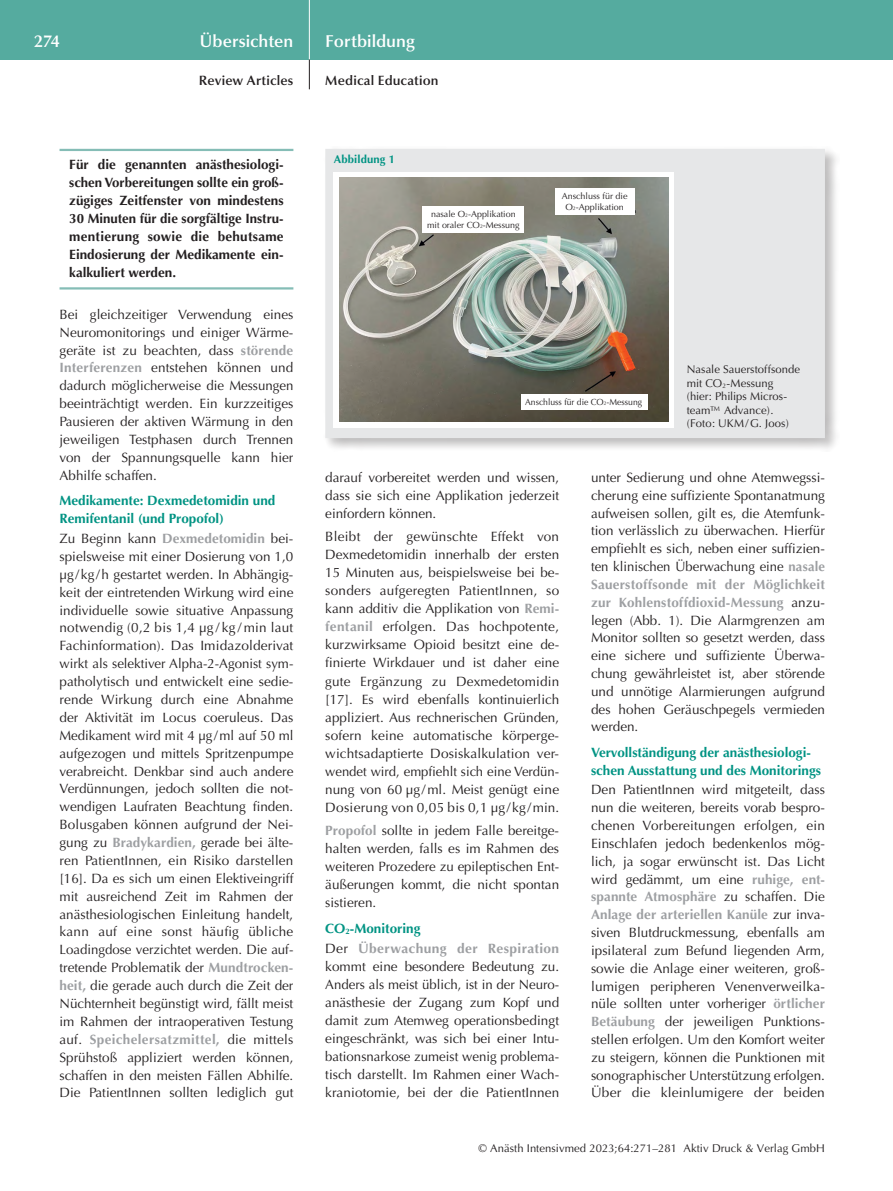
<style>
.page{position:relative;width:893px;height:1191px;background:#fff}
.page>*{position:absolute;margin:0;border:0;box-sizing:border-box;transform-origin:0 0}
.t1{font:600 17.25px "Optima";color:#fff}
.t2{font:13.5px/17.9px "Optima";color:#231f20;text-align:justify}
.t3{font:700 13.5px/17.9px "Optima";color:#231f20;text-align:justify}
.t4{font:700 13.5px/17.5px "Optima";color:#009383}
.t5{font:700 13.5px/20.1px "Optima";letter-spacing:.02em;color:#9d9fa2}
.t6{font:600 13.5px "Optima";letter-spacing:.01em;color:#231f20}
.t7{font:11.25px/13.5px "Optima";letter-spacing:.005em;color:#231f20}
.t8{font:700 11.25px "Optima";letter-spacing:.015em;color:#009383}
.t9{font:8.85px/10.4px "Optima";color:#231f20;text-align:center}
.s1{font-weight:700;color:#9d9fa2}
.s2{font-size:5.25px}
.s3{font-size:6.6px}
.s4{color:#009383}
.s5{font-weight:400;color:#231f20}
</style>
<div class="page">
<div style="left:0;top:0;width:893px;height:60px;background:#55ab9f"></div>
<hr style="left:309px;top:0;width:1px;height:60px;background:#fff">
<svg style="left:309px;top:60px;width:1px;height:29px"></svg>
<hr style="left:60px;top:149px;width:233px;height:2px;background:#85bdb6">
<hr style="left:60px;top:287px;width:233px;height:2px;background:#85bdb6">
<div style="left:323px;top:146px;width:516px;height:306px;background:#231f20;opacity:.3"></div>
<div style="left:325px;top:149px;width:500px;height:289px;background:#e6e7e8"></div>
<div style="left:334px;top:172px;width:340px;height:255px;background:#fff"></div>
<img style="left:340px;top:177px;width:328px;height:244px">
<div style="left:423px;top:206px;width:101px;height:27px;background:#fff"></div>
<div style="left:555px;top:189px;width:80px;height:26px;background:#fff"></div>
<div style="left:521px;top:394px;width:126px;height:16px;background:#fff"></div>
<p class="t1" style="left:34px;top:31px;width:27px">274</p>
<p class="t1" style="left:200px;top:31px;width:95px">Übersichten</p>
<p class="t1" style="left:325px;top:31px;width:91px">Fortbildung</p>
<p class="t6" style="left:199px;top:73px;width:96px">Review Articles</p>
<p class="t6" style="left:325px;top:73px;width:115px">Medical Education</p>
<p class="t3" style="left:69px;top:156px;width:216px">Für die genannten anästhesiologi&shy;schen Vorbereitungen sollte ein groß&shy;zügiges Zeitfenster von mindestens 30 Minuten für die sorgfältige Instru&shy;mentierung sowie die behutsame Eindosierung der Medikamente ein&shy;kalkuliert werden.</p>
<p class="t2" style="left:60px;top:305px;width:235px">Bei gleichzeitiger Verwendung eines Neuromonitorings und einiger Wärme&shy;geräte ist zu beachten, dass <span class="s1">störende Interferenzen</span> entstehen können und dadurch möglicherweise die Messungen beeinträchtigt werden. Ein kurzzeitiges Pausieren der aktiven Wärmung in den jeweiligen Testphasen durch Trennen von der Spannungsquelle kann hier Abhilfe schaffen.</p>
<p class="t4" style="left:60px;top:492px;width:217px">Medikamente: Dexmedetomidin und<br>Remifentanil (und Propofol)</p>
<p class="t2" style="left:60px;top:529px;width:235px;text-align:left">Zu Beginn kann <span class="s1">Dexmedetomidin</span> bei&shy;spielsweise mit einer Dosierung von 1,0 µg / kg/h gestartet werden. In Abhängig&shy;keit der eintretenden Wirkung wird eine individuelle sowie situative Anpassung notwendig (0,2 bis 1,4 µg / kg / min laut Fachinformation). Das Imidazolderivat wirkt als selektiver Alpha-2-Agonist sym-- patholytisch und entwickelt eine sedie&shy;rende Wirkung durch eine Abnahme der Aktivität im Locus coeruleus. Das Medikament wird mit 4 µg /ml auf 50 ml aufgezogen und mittels Spritzenpumpe verabreicht. Denkbar sind auch andere Verdünnungen, jedoch sollten die not-- wendigen Laufraten Beachtung finden.<br>Bolusgaben können aufgrund der Nei&shy;gung zu <span class="s1">Bradykardien,</span> gerade bei älte&shy;ren PatientInnen, ein Risiko darstellen [16]. Da es sich um einen Elektiveingriff mit ausreichend Zeit im Rahmen der anästhesiologischen Einleitung handelt, kann auf eine sonst häufig übliche Loadingdose verzichtet werden. Die auf&shy;tretende Problematik der <span class="s1">Mundtrocken&shy;heit,</span> die gerade auch durch die Zeit der Nüchternheit begünstigt wird, fällt meist im Rahmen der intraoperativen Testung auf. <span class="s1">Speichelersatzmittel,</span> die mittels Sprühstoß appliziert werden können, schaffen in den meisten Fällen Abhilfe.<br>Die PatientInnen sollten lediglich gut</p>
<p class="t8" style="left:334px;top:153px;width:63px">Abbildung 1</p>
<p class="t9" style="left:427px;top:209px;width:94px">nasale O<span class="s2">2</span>-Appli kation mit oraler CO<span class="s2">2</span>-Messung</p>
<p class="t9" style="left:562px;top:191px;width:67px">Anschluss für die<br>O<span class="s2">2</span>-Appli kation</p>
<p class="t9" style="left:525px;top:397px;width:118px">Anschluss für die CO<span class="s2">2</span>-Messung</p>
<p class="t7" style="left:687px;top:363px;width:115px">Nasale Sauerstoffsonde mit CO<span class="s3">2</span>-Messung (hier: Philips Micros&shy;team™ Advance). (Foto: UKM/G. Joos)</p>
<p class="t2" style="left:325px;top:468px;width:235px">darauf vorbereitet werden und wissen, dass sie sich eine Applikation jederzeit einfordern können.</p>
<p class="t2" style="left:325px;top:528px;width:235px;text-align:left">Bleibt der gewünschte Effekt von Dexmedetomidin innerhalb der ersten 15 Minuten aus, beispielsweise bei be-- sonders aufgeregten PatientInnen, so kann additiv die Applikation von <span class="s1">Remi&shy;fentanil</span> erfolgen. Das hochpotente, kurzwirksame Opioid besitzt eine de-- finierte Wirkdauer und ist daher eine gute Ergänzung zu Dexmedetomidin [17]. Es wird ebenfalls kontinuierlich appliziert. Aus rechnerischen Gründen, sofern keine automatische körperge&shy;wichtsadaptierte Dosiskalkulation ver-- wendet wird, empfiehlt sich eine Verdün-- nung von 60 µg /ml. Meist genügt eine Dosierung von 0,05 bis 0,1 µg/kg/min.</p>
<p class="t2" style="left:325px;top:821px;width:235px;text-align:left"><span class="s1">Propofol</span> sollte in jedem Falle bereitge&shy;halten werden, falls es im Rahmen des weiteren Prozedere zu epileptischen Ent-- äußerungen kommt, die nicht spontan sistieren.</p>
<p class="t5" style="left:325px;top:918px;width:235px"><span class="s4">CO</span><sub>2</sub><span class="s4">-Monitoring<br></span><span class="s5">Der</span> Überwachung der Respiration</p>
<p class="t2" style="left:325px;top:957px;width:235px">kommt eine besondere Bedeutung zu.<br>Anders als meist üblich, ist in der Neuro&shy;anästhesie der Zugang zum Kopf und damit zum Atemweg operationsbedingt eingeschränkt, was sich bei einer Intu&shy;bationsnarkose zumeist wenig problema&shy;tisch darstellt. Im Rahmen einer Wach&shy;kraniotomie, bei der die PatientInnen</p>
<p class="t2" style="left:591px;top:469px;width:235px">unter Sedierung und ohne Atemwegssi&shy;cherung eine suffiziente Spontanatmung aufweisen sollen, gilt es, die Atemfunk&shy;tion verlässlich zu überwachen. Hierfür empfiehlt es sich, neben einer suffizien&shy;ten klinischen Überwachung eine <span class="s1">nasale Sauerstoffsonde mit der Möglichkeit zur Kohlenstoffdioxid-Messung</span> anzu&shy;legen (Abb. 1). Die Alarmgrenzen am Monitor sollten so gesetzt werden, dass eine sichere und suffiziente Überwa&shy;chung gewährleistet ist, aber störende und unnötige Alarmierungen aufgrund des hohen Geräuschpegels vermieden werden.</p>
<p class="t4" style="left:591px;top:744px;width:231px">Vervollständigung der anästhesiologi&shy;schen Ausstattung und des Monitorings</p>
<p class="t2" style="left:591px;top:781px;width:235px;text-align:left">Den PatientInnen wird mitgeteilt, dass nun die weiteren, bereits vorab bespro&shy;chenen Vorbereitungen erfolgen, ein Einschlafen jedoch bedenkenlos mög&shy;lich, ja sogar erwünscht ist. Das Licht wird gedämmt, um eine <span class="s1">ruhige, ent&shy;spannte Atmosphäre</span> zu schaffen. Die <span class="s1">Anlage der arteriellen Kanüle</span> zur inva&shy;siven Blutdruckmessung, ebenfalls am ipsilateral zum Befund liegenden Arm, sowie die Anlage einer weiteren, groß&shy;lumigen peripheren Venenverweilka-- nüle sollten unter vorheriger <span class="s1">örtlicher Betäubung</span> der jeweiligen Punktions&shy;stellen erfolgen. Um den Komfort weiter zu steigern, können die Punktionen mit sonographischer Unterstützung erfolgen.<br>Über die kleinlumigere der beiden</p>
<p class="t7" style="left:478px;top:1142px;width:348px">© Anästh Intensivmed 2023;64:271–281 Aktiv Druck &amp; Verlag GmbH</p>
</div>
